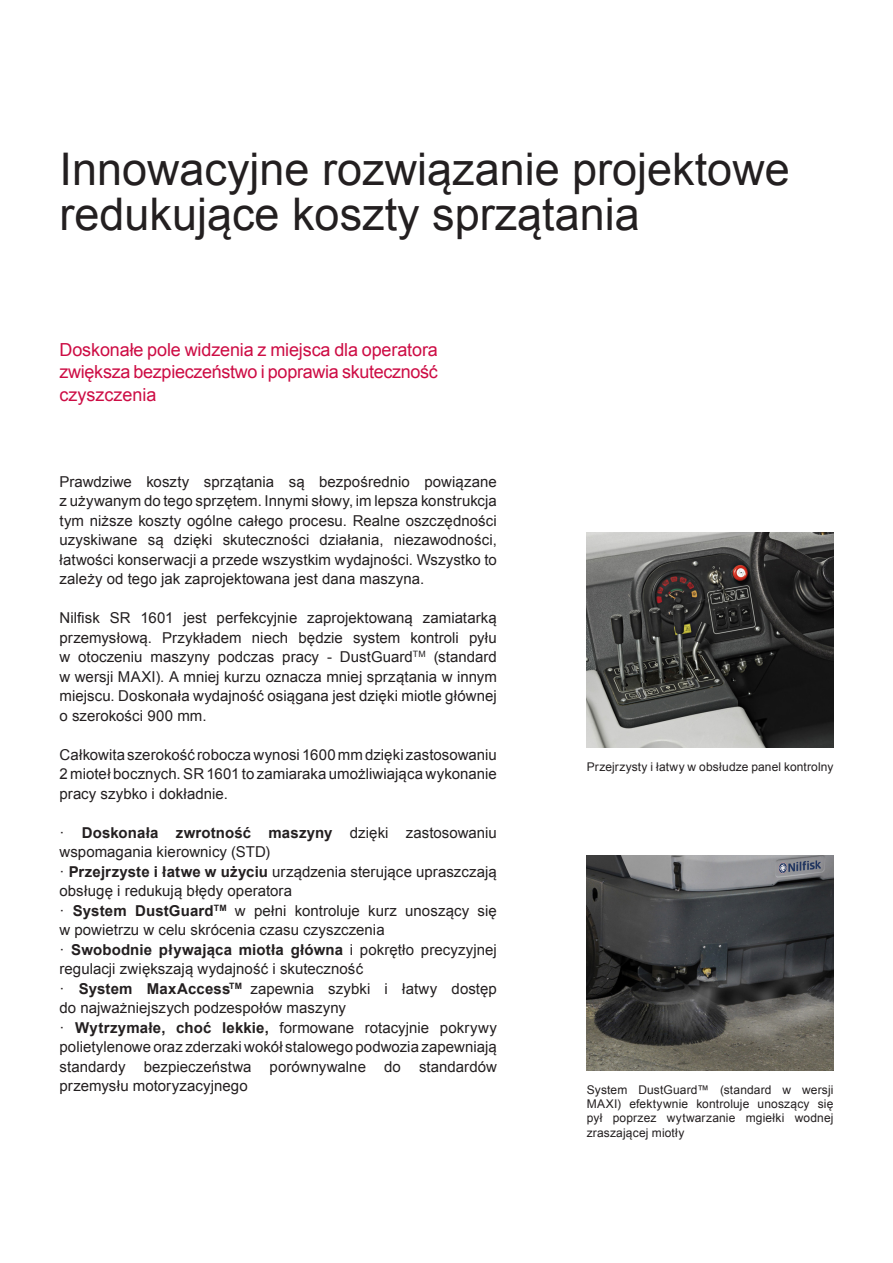
<style>
.page{position:relative;width:893px;height:1263px;background:#fff}
.page>*{position:absolute;margin:0;border:0;box-sizing:border-box;transform-origin:0 0}
.t1{font:45px/45px "Arial";color:#231f20}
.t2{font:18px/22.5px "Arial";letter-spacing:-.015em;color:#cd0c44;text-align:justify}
.N_Body_text_9_12{font:15px/19.5px "Arial";letter-spacing:.005em;color:#231f20}
.N_Caption_7_9_5{font:12px/14.4px "Arial";letter-spacing:.015em;color:#231f20;text-align:justify}
.s1{font-weight:700}
</style>
<div class="page">
<img style="left:587px;top:532px;width:246px;height:215px">
<img style="left:587px;top:855px;width:246px;height:215px">
<p class="t1" style="left:60px;top:146px;width:732px">Innowacyjne rozwiązanie projektowe redukujące koszty sprzątania</p>
<p class="t2" style="left:60px;top:338px;width:380px">Doskonałe pole widzenia z miejsca dla operatora zwiększa bezpieczeństwo i poprawia skuteczność czyszczenia</p>
<p class="N_Body_text_9_12" style="left:60px;top:472px;width:439px;text-align:justify">Prawdziwe koszty sprzątania są bezpośrednio powiązane z używanym do tego sprzętem. Innymi słowy, im lepsza konstrukcja tym niższe koszty ogólne całego procesu. Realne oszczędności uzyskiwane są dzięki skuteczności działania, niezawodności, łatwości konserwacji a przede wszystkim wydajności. Wszystko to zależy od tego jak zaprojektowana jest dana maszyna.</p>
<p class="N_Body_text_9_12" style="left:60px;top:608px;width:439px;text-align:justify">Nilfisk SR 1601 jest perfekcyjnie zaprojektowaną zamiatarką przemysłową. Przykładem niech będzie system kontroli pyłu w otoczeniu maszyny podczas pracy - DustGuard<sup>TM</sup> (standard w wersji MAXI). A mniej kurzu oznacza mniej sprzątania w innym miejscu. Doskonała wydajność osiągana jest dzięki miotle głównej o szerokości 900 mm.</p>
<p class="N_Body_text_9_12" style="left:60px;top:745px;width:439px;text-align:justify">Całkowita szerokość robocza wynosi 1600 mm dzięki zastosowaniu 2 mioteł bocznych. SR 1601 to zamiaraka umożliwiająca wykonanie pracy szybko i dokładnie.</p>
<p class="N_Body_text_9_12" style="left:60px;top:823px;width:439px">· <span class="s1">Doskonała zwrotność maszyny</span> dzięki zastosowaniu wspomagania kierownicy (STD)</p>
<p class="N_Body_text_9_12" style="left:60px;top:862px;width:439px">· <span class="s1">Przejrzyste i łatwe w użyciu</span> urządzenia sterujące upraszczają obsługę i redukują błędy operatora</p>
<p class="N_Body_text_9_12" style="left:60px;top:901px;width:439px">· <span class="s1">System DustGuard</span><sup>TM</sup> w pełni kontroluje kurz unoszący się w powietrzu w celu skrócenia czasu czyszczenia</p>
<p class="N_Body_text_9_12" style="left:60px;top:940px;width:439px">· <span class="s1">Swobodnie pływająca miotła główna</span> i pokrętło precyzyjnej regulacji zwiększają wydajność i skuteczność</p>
<p class="N_Body_text_9_12" style="left:60px;top:979px;width:439px">· <span class="s1">System MaxAccess</span><sup>TM</sup> zapewnia szybki i łatwy dostęp do najważniejszych podzespołów maszyny</p>
<p class="N_Body_text_9_12" style="left:60px;top:1018px;width:439px;text-align:justify">· <span class="s1">Wytrzymałe, choć lekkie,</span> formowane rotacyjnie pokrywy polietylenowe oraz zderzaki wokół stalowego podwozia zapewniają standardy bezpieczeństwa porównywalne do standardów przemysłu motoryzacyjnego</p>
<p class="N_Caption_7_9_5" style="left:587px;top:759px;width:248px">Przejrzysty i łatwy w obsłudze panel kontrolny</p>
<p class="N_Caption_7_9_5" style="left:587px;top:1082px;width:248px">System DustGuard™ (standard w wersji MAXI) efektywnie kontroluje unoszący się pył poprzez wytwarzanie mgiełki wodnej zraszającej miotły</p>
</div>
